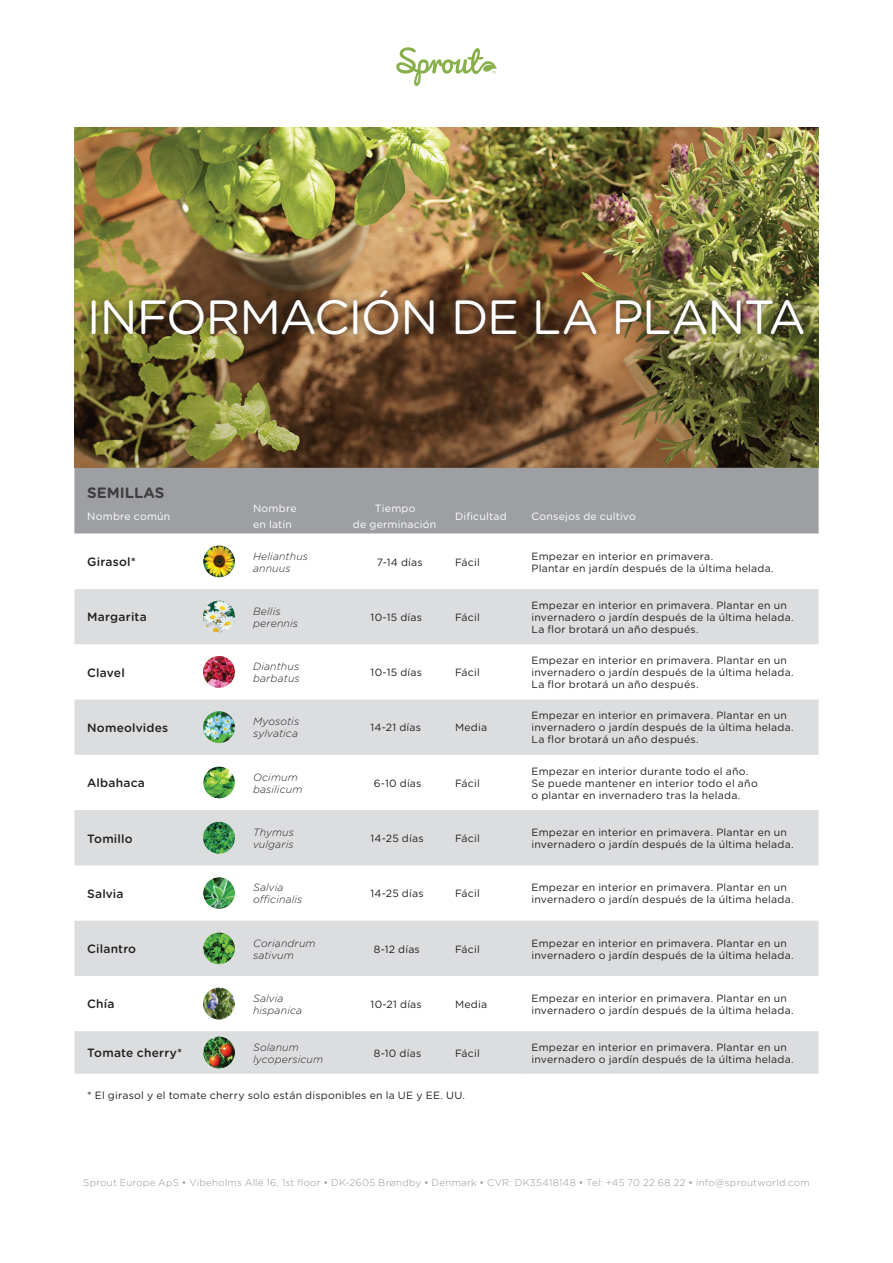
<style>
.page{position:relative;width:893px;height:1263px;background:#fff}
.page>*{position:absolute;margin:0;border:0;box-sizing:border-box;transform-origin:0 0}
.t1{font:48px "Gotham Rounded";letter-spacing:-.025em;color:#fff}
.t2{font:700 15px "Gotham Rounded";color:#3e3e3f}
.t3{font:500 12px "Gotham Rounded";letter-spacing:.015em;color:#231f20}
.t4{font:10.5px/12px "Gotham Rounded";letter-spacing:.02em;color:#231f20}
.t5{font:italic 300 10.5px/12px "Gotham Rounded";letter-spacing:.015em;color:#231f20}
.t6{font:10.5px/16.5px "Gotham Rounded";letter-spacing:.02em;color:#fff}
.t7{font:300 9.75px "Gotham Rounded";letter-spacing:.025em;color:#939598}
</style>
<div class="page">
<svg style="left:396px;top:47px;width:101px;height:39px"></svg>
<img style="left:74px;top:128px;width:745px;height:142px">
<div style="left:74px;top:468px;width:745px;height:66px;background:#9d9fa2"></div>
<svg style="left:74px;top:589px;width:745px;height:485px;fill:#dcdddf"></svg>
<img style="left:203px;top:545px;width:32px;height:32px;border-radius:16px">
<img style="left:203px;top:601px;width:32px;height:31px;border-radius:16px">
<img style="left:203px;top:656px;width:32px;height:32px;border-radius:16px">
<img style="left:203px;top:711px;width:32px;height:32px;border-radius:16px">
<img style="left:203px;top:766px;width:32px;height:32px;border-radius:16px">
<img style="left:203px;top:822px;width:32px;height:32px;border-radius:16px">
<img style="left:203px;top:877px;width:32px;height:32px;border-radius:16px">
<img style="left:203px;top:932px;width:32px;height:32px;border-radius:16px">
<img style="left:203px;top:988px;width:32px;height:31px;border-radius:16px">
<img style="left:203px;top:1036px;width:32px;height:32px;border-radius:16px">
<img style="left:74px;top:270px;width:745px;height:198px">
<div style="left:84px;top:283px;width:727px;height:59px;background:#231f20;opacity:.75"></div>
<h1 class="t1" style="left:87px;top:284px;width:721px">INFORMACIÓN DE LA PLANTA</h1>
<h2 class="t2" style="left:87px;top:481px;width:79px">SEMILLAS</h2>
<p class="t6" style="left:87px;top:507px;width:85px">Nombre común</p>
<p class="t6" style="left:253px;top:499px;width:45px">Nombre en latín</p>
<p class="t6" style="left:353px;top:499px;width:85px;text-align:center">Tiempo<br>de germinación</p>
<p class="t6" style="left:455px;top:507px;width:53px">Dificultad</p>
<p class="t6" style="left:531px;top:507px;width:106px">Consejos de cultivo</p>
<p class="t3" style="left:87px;top:553px;width:50px">Girasol*</p>
<p class="t5" style="left:253px;top:549px;width:57px">Helianthus annuus</p>
<p class="t4" style="left:377px;top:555px;width:47px">7-14 días</p>
<p class="t4" style="left:455px;top:555px;width:26px">Fácil</p>
<p class="t4" style="left:531px;top:549px;width:244px">Empezar en interior en primavera.<br>Plantar en jardín después de la última helada.</p>
<p class="t3" style="left:87px;top:609px;width:61px">Margarita</p>
<p class="t5" style="left:253px;top:605px;width:46px">Bellis perennis</p>
<p class="t4" style="left:371px;top:611px;width:53px">10-15 días</p>
<p class="t4" style="left:455px;top:611px;width:26px">Fácil</p>
<p class="t4" style="left:531px;top:599px;width:264px">Empezar en interior en primavera. Plantar en un invernadero o jardín después de la última helada.<br>La flor brotará un año después.</p>
<p class="t3" style="left:87px;top:664px;width:39px">Clavel</p>
<p class="t5" style="left:253px;top:660px;width:48px">Dianthus barbatus</p>
<p class="t4" style="left:371px;top:666px;width:53px">10-15 días</p>
<p class="t4" style="left:455px;top:666px;width:26px">Fácil</p>
<p class="t3" style="left:87px;top:719px;width:83px">Nomeolvides</p>
<p class="t5" style="left:253px;top:715px;width:48px">Myosotis sylvatica</p>
<p class="t4" style="left:371px;top:721px;width:52px">14-21 días</p>
<p class="t4" style="left:455px;top:721px;width:34px">Media</p>
<p class="t3" style="left:87px;top:774px;width:59px">Albahaca</p>
<p class="t5" style="left:253px;top:770px;width:51px">Ocimum basilicum</p>
<p class="t4" style="left:374px;top:776px;width:49px">6-10 días</p>
<p class="t4" style="left:455px;top:776px;width:26px">Fácil</p>
<p class="t4" style="left:531px;top:654px;width:264px">Empezar en interior en primavera. Plantar en un invernadero o jardín después de la última helada.<br>La flor brotará un año después.</p>
<p class="t4" style="left:531px;top:709px;width:264px">Empezar en interior en primavera. Plantar en un invernadero o jardín después de la última helada.<br>La flor brotará un año después.</p>
<p class="t4" style="left:531px;top:764px;width:228px">Empezar en interior durante todo el año.<br>Se puede mantener en interior todo el año o plantar en invernadero tras la helada.</p>
<p class="t3" style="left:87px;top:830px;width:47px">Tomillo</p>
<p class="t5" style="left:253px;top:826px;width:42px">Thymus vulgaris</p>
<p class="t4" style="left:371px;top:832px;width:54px">14-25 días</p>
<p class="t4" style="left:455px;top:832px;width:26px">Fácil</p>
<p class="t4" style="left:531px;top:826px;width:264px">Empezar en interior en primavera. Plantar en un invernadero o jardín después de la última helada.</p>
<p class="t3" style="left:87px;top:885px;width:38px">Salvia</p>
<p class="t5" style="left:253px;top:881px;width:51px">Salvia officinalis</p>
<p class="t4" style="left:371px;top:887px;width:54px">14-25 días</p>
<p class="t4" style="left:455px;top:887px;width:26px">Fácil</p>
<p class="t4" style="left:531px;top:881px;width:264px">Empezar en interior en primavera. Plantar en un invernadero o jardín después de la última helada.</p>
<p class="t3" style="left:87px;top:940px;width:51px">Cilantro</p>
<p class="t5" style="left:253px;top:936px;width:64px">Coriandrum sativum</p>
<p class="t4" style="left:374px;top:942px;width:48px">8-12 días</p>
<p class="t4" style="left:455px;top:942px;width:26px">Fácil</p>
<p class="t4" style="left:531px;top:936px;width:264px">Empezar en interior en primavera. Plantar en un invernadero o jardín después de la última helada.</p>
<p class="t3" style="left:87px;top:995px;width:29px">Chía</p>
<p class="t5" style="left:253px;top:992px;width:51px">Salvia hispanica</p>
<p class="t4" style="left:371px;top:997px;width:53px">10-21 días</p>
<p class="t4" style="left:455px;top:997px;width:34px">Media</p>
<p class="t4" style="left:531px;top:991px;width:264px">Empezar en interior en primavera. Plantar en un invernadero o jardín después de la última helada.</p>
<p class="t3" style="left:87px;top:1044px;width:97px">Tomate cherry*</p>
<p class="t5" style="left:253px;top:1040px;width:72px">Solanum lycopersicum</p>
<p class="t4" style="left:374px;top:1046px;width:49px">8-10 días</p>
<p class="t4" style="left:455px;top:1046px;width:26px">Fácil</p>
<p class="t4" style="left:531px;top:1040px;width:264px">Empezar en interior en primavera. Plantar en un invernadero o jardín después de la última helada.</p>
<p class="t4" style="left:87px;top:1089px;width:379px">* El girasol y el tomate cherry solo están disponibles en la UE y EE. UU.</p>
<p class="t7" style="left:83px;top:1176px;width:728px">Sprout Europe ApS • Vibeholms Allé 16, 1st floor • DK-2605 Brøndby • Denmark • CVR: DK35418148 • Tel: +45 70 22 68 22 • info@sproutworld.com</p>
</div>
